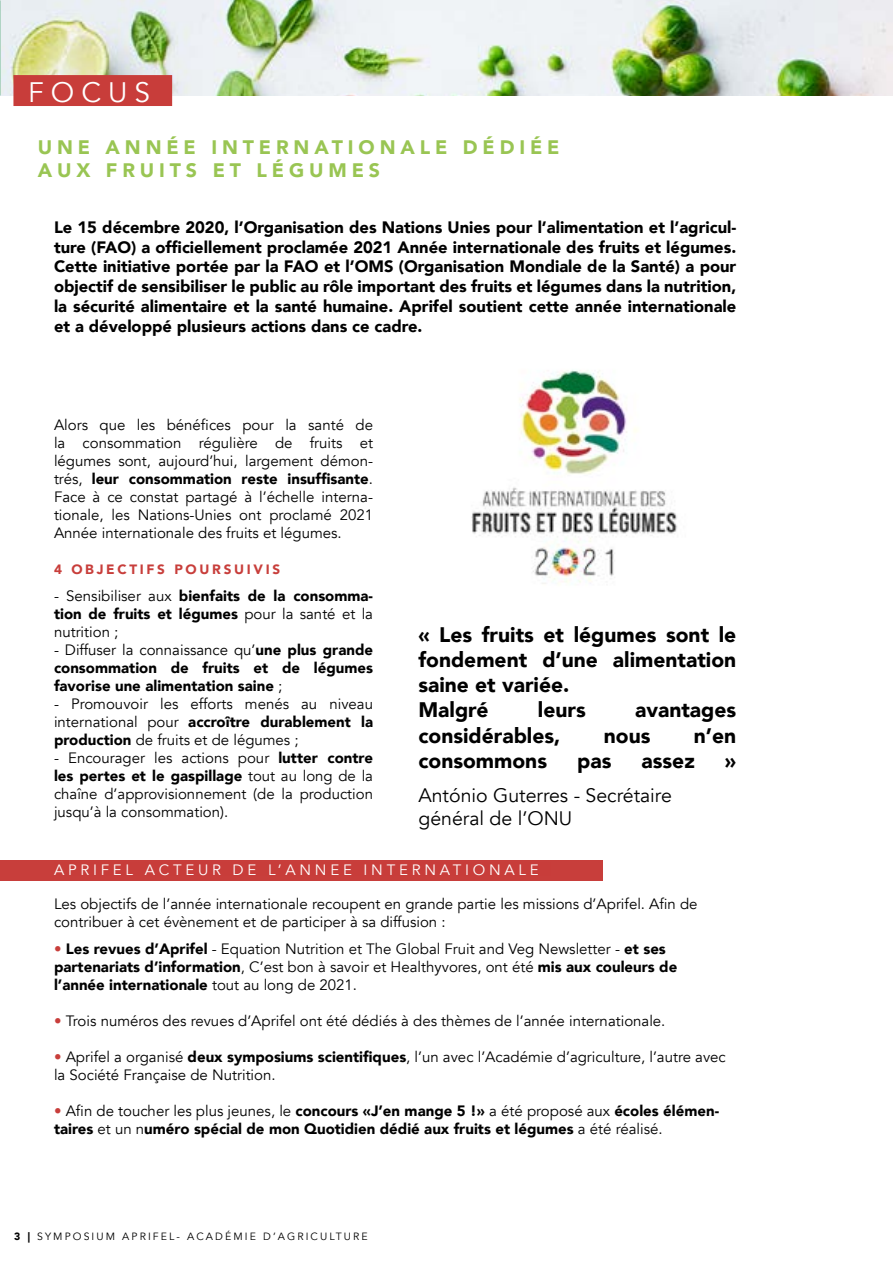
<style>
.page{position:relative;width:893px;height:1263px;background:#fff}
.page>*{position:absolute;margin:0;border:0;box-sizing:border-box;transform-origin:0 0}
.t1{font:28.2px "Avenir";letter-spacing:.25em;color:#fff}
.t2{font:900 21px/25.2px "Avenir";color:#000}
.t3{font:900 19.5px/22.5px "Avenir";letter-spacing:.25em;color:#99c553}
.t4{font:19.5px/23.4px "Avenir";color:#000}
.t5{font:900 16.5px/19.8px "Avenir";color:#000;text-align:justify}
.t6{font:15px/18px "Avenir";color:#000;text-align:justify}
.t7{font:900 15px/18px "Avenir";color:#000;text-align:justify}
.t8{font:15px "Avenir";letter-spacing:.25em;color:#fff}
.t9{font:900 13.5px "Avenir";letter-spacing:.2em;color:#c83e3b}
.t10{font:10.5px "Avenir";letter-spacing:.2em;color:#000}
.s1{font-weight:900}
.s2{font-weight:400}
.s3{color:#c83e3b}
.s4{font-weight:400;color:#c83e3b}
</style>
<div class="page">
<img style="left:1px;top:0;width:892px;height:96px">
<div style="left:13px;top:75px;width:159px;height:31px;background:#c83d3a"></div>
<img style="left:0;top:0;width:1px;height:96px">
<img style="left:471px;top:370px;width:207px;height:214px">
<div style="left:0;top:860px;width:603px;height:20px;background:#c83e3b"></div>
<h1 class="t1" style="left:28px;top:75px;width:123px">FOCUS</h1>
<h3 class="t3" style="left:38px;top:136px;width:523px">UNE ANNÉE INTERNATIONALE DÉDIÉE<br>AUX FRUITS ET LÉGUMES</h3>
<p class="t5" style="left:54px;top:217px;width:684px">Le 15 décembre 2020, l’Organisation des Nations Unies pour l’alimentation et l’agricul&shy;ture (FAO) a officiellement proclamée 2021 Année internationale des fruits et légumes.<br>Cette initiative portée par la FAO et l’OMS (Organisation Mondiale de la Santé) a pour objectif de sensibiliser le public au rôle important des fruits et légumes dans la nutrition, la sécurité alimentaire et la santé humaine. Aprifel soutient cette année internationale et a développé plusieurs actions dans ce cadre.</p>
<p class="t6" style="left:54px;top:416px;width:321px">Alors que les bénéfices pour la santé de la consommation régulière de fruits et légumes sont, aujourd’hui, largement démon&shy;trés, <span class="s1">leur consommation reste insuffisante</span>.<br>Face à ce constat partagé à l’échelle interna&shy;tionale, les Nations-Unies ont proclamé 2021<br>Année internationale des fruits et légumes.</p>
<p class="t9" style="left:54px;top:558px;width:228px">4 OBJECTIFS POURSUIVIS</p>
<p class="t7" style="left:54px;top:586px;width:321px"><span class="s2">- Sensibiliser aux</span> bienfaits de la consomma&shy;tion de fruits et légumes <span class="s2">pour la santé et la nutrition ;</span></p>
<p class="t7" style="left:54px;top:640px;width:321px"><span class="s2">- Diffuser la connaissance qu’</span>une plus grande consommation de fruits et de légumes favorise une alimentation saine <span class="s2">;</span></p>
<p class="t6" style="left:54px;top:695px;width:321px">- Promouvoir les efforts menés au niveau international pour <span class="s1">accroître durablement la production</span> de fruits et de légumes ;</p>
<p class="t6" style="left:54px;top:749px;width:321px">- Encourager les actions pour <span class="s1">lutter contre les pertes et le gaspillage</span> tout au long de la chaîne d’approvisionnement (de la production jusqu’à la consommation).</p>
<h2 class="t2" style="left:418px;top:621px;width:319px">« Les fruits et légumes sont le fondement d’une alimentation saine et variée.<br>Malgré</h2>
<h2 class="t2" style="left:538px;top:697px;width:49px">leurs</h2>
<h2 class="t2" style="left:635px;top:697px;width:103px">avantages</h2>
<h2 class="t2" style="left:418px;top:722px;width:143px">considérables,</h2>
<h2 class="t2" style="left:604px;top:722px;width:48px">nous</h2>
<h2 class="t2" style="left:694px;top:722px;width:44px">n’en</h2>
<h2 class="t2" style="left:418px;top:747px;width:130px">consommons</h2>
<h2 class="t2" style="left:577px;top:747px;width:36px">pas</h2>
<h2 class="t2" style="left:642px;top:747px;width:55px">assez</h2>
<h2 class="t2" style="left:725px;top:747px;width:13px">»</h2>
<h3 class="t4" style="left:418px;top:784px;width:255px">António Guterres - Secrétaire général de l’ONU</h3>
<p class="t8" style="left:54px;top:861px;width:486px">APRIFEL ACTEUR DE L’ANNEE INTERNATIONALE</p>
<p class="t6" style="left:54px;top:895px;width:645px">Les objectifs de l’année internationale recoupent en grande partie les missions d’Aprifel. Afin de contribuer à cet évènement et de participer à sa diffusion :</p>
<p class="t6" style="left:54px;top:940px;width:625px;text-align:left"><span class="s3">•</span> <span class="s1">Les revues d’Aprifel</span> - Equation Nutrition et The Global Fruit and Veg Newsletter - <span class="s1">et ses partenariats d’information</span>, C’est bon à savoir et Healthyvores, ont été <span class="s1">mis aux couleurs de l’année internationale</span> tout au long de 2021.</p>
<p class="t6" style="left:54px;top:1012px;width:613px"><span class="s3">•</span> Trois numéros des revues d’Aprifel ont été dédiés à des thèmes de l’année internationale.</p>
<p class="t6" style="left:54px;top:1048px;width:673px"><span class="s3">•</span> Aprifel a organisé <span class="s1">deux symposiums scientifiques</span>, l’un avec l’Académie d’agriculture, l’autre avec la Société Française de Nutrition.</p>
<p class="t7" style="left:54px;top:1102px;width:667px"><span class="s4">•</span> <span class="s2">Afin de toucher les plus jeunes, le</span> concours «J’en mange 5 !» <span class="s2">a été proposé aux</span> écoles élémen&shy;taires <span class="s2">et un n</span>uméro spécial de mon Quotidien dédié aux fruits et légumes <span class="s2">a été réalisé.</span></p>
<p class="t10" style="left:14px;top:1230px;width:355px"><span class="s1">3 |</span> SYMPOSIUM APRIFEL- ACADÉMIE D’AGRICULTURE</p>
</div>
